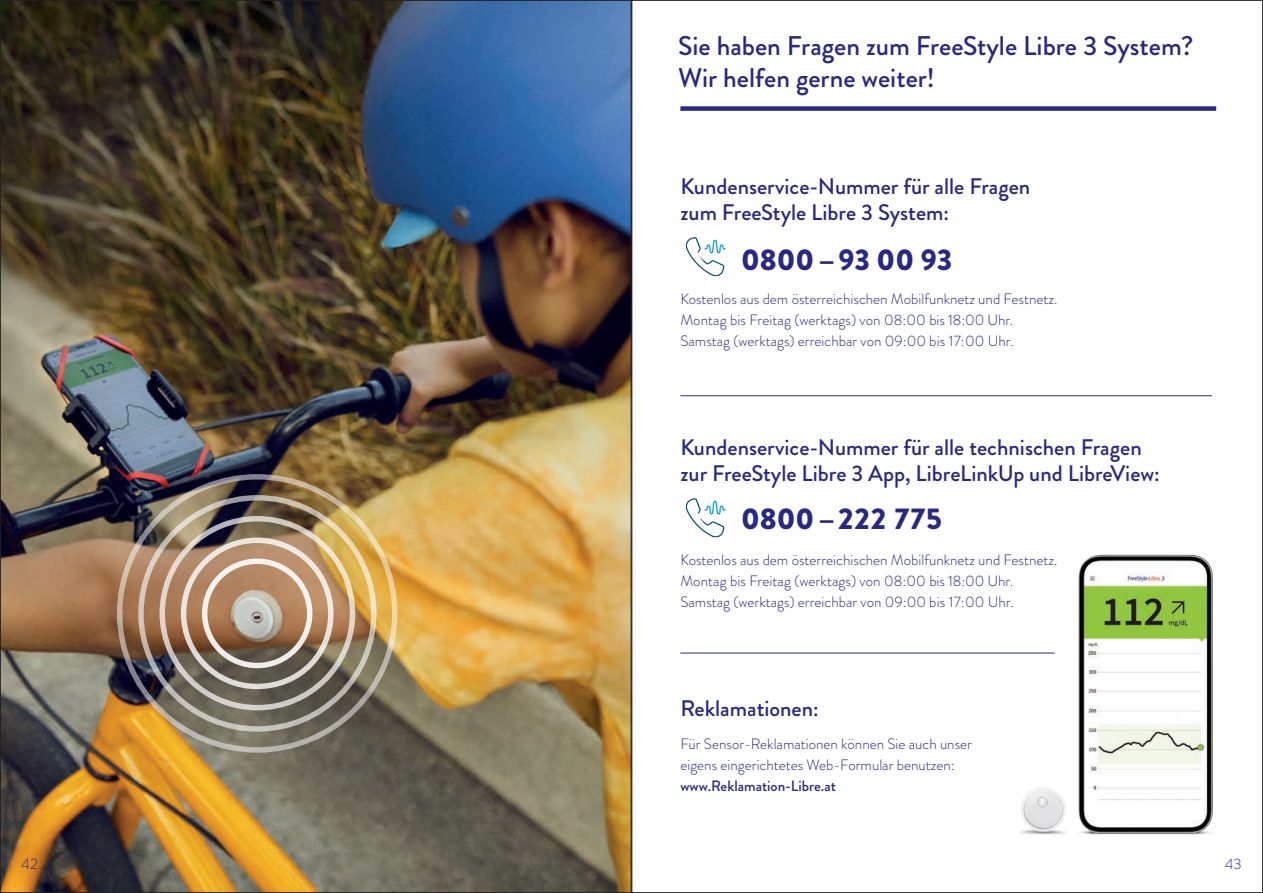
<style>
.page{position:relative;width:1263px;height:893px;background:#fff}
.page>*{position:absolute;margin:0;border:0;box-sizing:border-box;transform-origin:0 0}
.t1{font:900 30px "Brandon Grotesque";color:#292882}
.t2{font:900 30px "Brandon Grotesque";letter-spacing:.03em;color:#292882}
.t3{font:500 27px/31.5px "Brandon Grotesque";color:#292882}
.t4{font:500 22.5px/25.5px "Brandon Grotesque";color:#292882}
.t5{font:300 15px/21px "Brandon Grotesque";color:#292882}
.t6{font:500 15px "Brandon Grotesque";color:#292882}
</style>
<div class="page">
<img style="left:2px;top:2px;width:627px;height:889px">
<img style="left:686px;top:237px;width:38px;height:39px">
<svg style="left:697px;top:240px;width:29px;height:15px"></svg>
<img style="left:686px;top:498px;width:38px;height:39px">
<svg style="left:697px;top:501px;width:29px;height:15px"></svg>
<hr style="left:680px;top:395px;width:532px;height:1px;background:#292882">
<hr style="left:680px;top:653px;width:374px;height:1px;background:#292882">
<img style="left:1010px;top:554px;width:203px;height:281px">
<div style="left:680px;top:106px;width:536px;height:5px;background:#292882"></div>
<img style="left:117px;top:474px;width:280px;height:279px">
<h2 class="t3" style="left:678px;top:30px;width:517px">Sie haben Fragen zum FreeStyle Libre 3 System?<br>Wir helfen gerne weiter!</h2>
<h3 class="t4" style="left:680px;top:174px;width:351px">Kundenservice-Nummer für alle Fragen zum FreeStyle Libre 3 System:</h3>
<h1 class="t1" style="left:741px;top:238px;width:213px">0800 – 93 00 93</h1>
<p class="t5" style="left:680px;top:288px;width:378px">Kostenlos aus dem österreichischen Mobilfunknetz und Festnetz.<br>Montag bis Freitag (werktags) von 08:00 bis 18:00 Uhr.<br>Samstag (werktags) erreichbar von 09:00 bis 17:00 Uhr.</p>
<h3 class="t4" style="left:680px;top:435px;width:481px">Kundenservice-Nummer für alle technischen Fragen zur FreeStyle Libre 3 App, LibreLinkUp und LibreView:</h3>
<h1 class="t2" style="left:741px;top:498px;width:202px">0800 –222 775</h1>
<p class="t5" style="left:680px;top:549px;width:378px">Kostenlos aus dem österreichischen Mobilfunknetz und Festnetz.<br>Montag bis Freitag (werktags) von 08:00 bis 18:00 Uhr.<br>Samstag (werktags) erreichbar von 09:00 bis 17:00 Uhr.</p>
<h3 class="t4" style="left:680px;top:696px;width:140px">Reklamationen:</h3>
<p class="t5" style="left:680px;top:734px;width:293px">Für Sensor-Reklamationen können Sie auch unser eigens eingerichtetes Web-Formular benutzen:</p>
<p class="t6" style="left:680px;top:776px;width:157px">www.Reklamation-Libre.at</p>
<p class="t5" style="left:21px;top:854px;width:18px">42</p>
<p class="t5" style="left:1225px;top:854px;width:18px">43</p>
</div>
